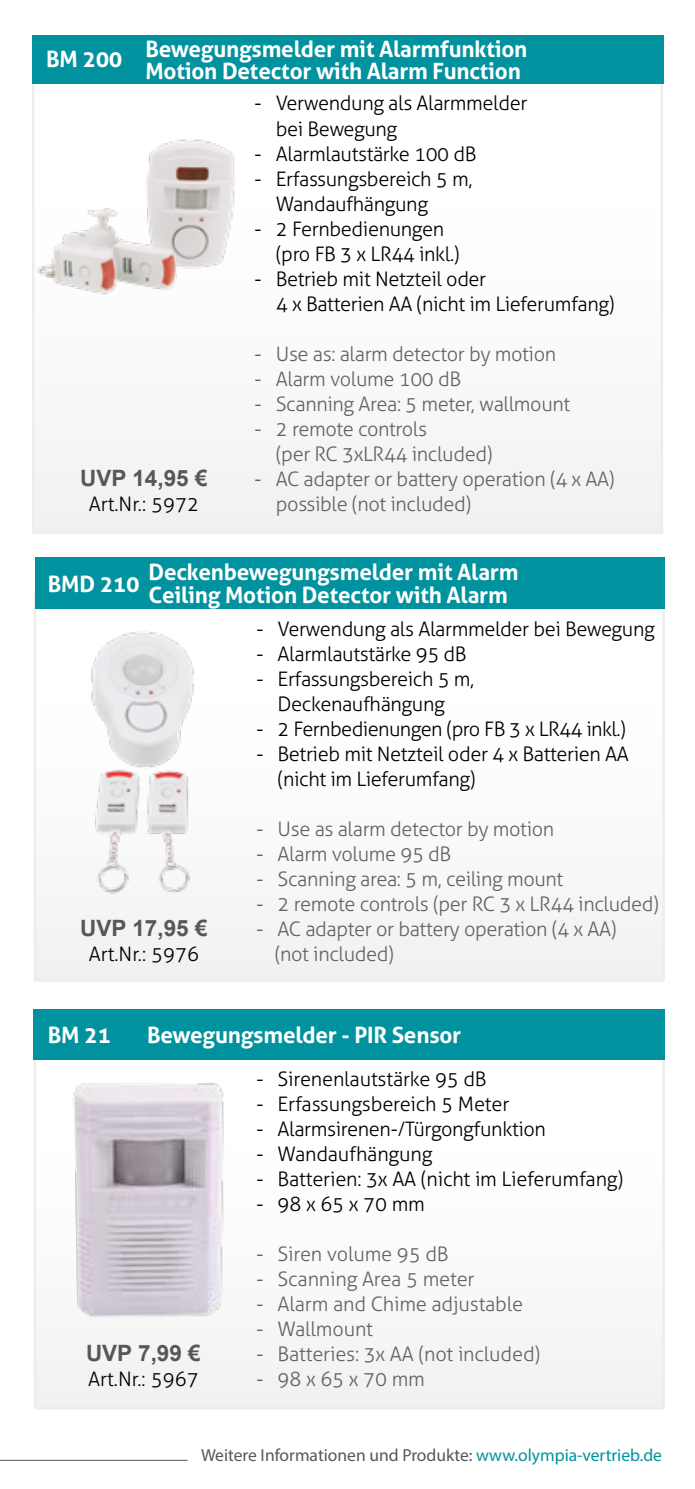
<style>
.page{position:relative;width:695px;height:1489px;background:#fff}
.page>*{position:absolute;margin:0;border:0;box-sizing:border-box;transform-origin:0 0}
.t1{font:700 22.5px/22.5px "Aller";letter-spacing:-.01em;color:#fff}
.t2{font:700 22.5px "Arial";color:#56575a}
.t3{font:300 20px/25px "Aller";letter-spacing:-.02em;color:#000}
.t4{font:300 20px/25px "Aller";letter-spacing:-.02em;color:#646363}
.t5{font:300 20px "Aller";color:#000}
.t6{font:17.5px "Myriad Pro";color:#56575a}
.s1{color:#00929e}
</style>
<div class="page">
<hr style="left:0;top:1459px;width:187px;height:1px;background:#56575a">
<div style="left:33px;top:79px;width:628px;height:453px;background:#fbfbfb"></div>
<div style="left:32px;top:36px;width:631px;height:48px;background:#00929e"></div>
<img style="left:37px;top:139px;width:199px;height:156px">
<div style="left:35px;top:593px;width:628px;height:387px;background:#fbfbfb"></div>
<div style="left:35px;top:558px;width:629px;height:51px;background:#00929e"></div>
<img style="left:91px;top:632px;width:103px;height:262px">
<div style="left:35px;top:1046px;width:628px;height:361px;background:#fbfbfb"></div>
<div style="left:34px;top:1009px;width:630px;height:50px;background:#00929e"></div>
<img style="left:73px;top:1083px;width:151px;height:234px">
<p class="t1" style="left:46px;top:48px;width:78px">BM 200</p>
<p class="t1" style="left:145px;top:37px;width:383px">Bewegungsmelder mit Alarmfunktion<br>Motion Detector with Alarm Function</p>
<p class="t2" style="left:80px;top:463px;width:129px">UVP 14,95 €</p>
<p class="t5" style="left:89px;top:491px;width:112px">Art.Nr.: 5972</p>
<p class="t3" style="left:276px;top:91px;width:253px;text-indent:-21px">- Verwendung als Alarmmelder bei Bewegung</p>
<p class="t3" style="left:254px;top:141px;width:223px">- Alarmlautstärke 100 dB</p>
<p class="t3" style="left:276px;top:166px;width:198px;text-indent:-21px">- Erfassungsbereich 5 m,<br>Wandaufhängung</p>
<p class="t3" style="left:276px;top:216px;width:185px;text-indent:-21px">- 2 Fernbedienungen (pro FB 3 x LR44 inkl.)</p>
<p class="t3" style="left:276px;top:266px;width:340px;text-indent:-21px">- Betrieb mit Netzteil oder<br>4 x Batterien AA (nicht im Lieferumfang)</p>
<p class="t4" style="left:254px;top:341px;width:303px">- Use as: alarm detector by motion</p>
<p class="t4" style="left:254px;top:366px;width:208px">- Alarm volume 100 dB</p>
<p class="t4" style="left:254px;top:391px;width:317px">- Scanning Area: 5 meter, wallmount</p>
<p class="t4" style="left:276px;top:416px;width:218px;text-indent:-21px">- 2 remote controls<br>(per RC 3xLR44 included)</p>
<p class="t4" style="left:276px;top:466px;width:340px;text-indent:-21px">- AC adapter or battery operation (4 x AA) possible (not included)</p>
<p class="t1" style="left:48px;top:573px;width:93px">BMD 210</p>
<p class="t1" style="left:148px;top:561px;width:371px">Deckenbewegungsmelder mit Alarm<br>Ceiling Motion Detector with Alarm</p>
<p class="t2" style="left:80px;top:913px;width:129px">UVP 17,95 €</p>
<p class="t5" style="left:89px;top:941px;width:112px">Art.Nr.: 5976</p>
<p class="t3" style="left:256px;top:616px;width:400px">- Verwendung als Alarmmelder bei Bewegung</p>
<p class="t3" style="left:256px;top:641px;width:212px">- Alarmlautstärke 95 dB</p>
<p class="t3" style="left:256px;top:666px;width:219px;text-align:center">- Erfassungsbereich 5 m,<br>Deckenaufhängung</p>
<p class="t3" style="left:256px;top:716px;width:371px">- 2 Fernbedienungen (pro FB 3 x LR44 inkl.)</p>
<p class="t3" style="left:277px;top:741px;width:352px;text-indent:-21px">- Betrieb mit Netzteil oder 4 x Batterien AA (nicht im Lieferumfang)</p>
<p class="t4" style="left:256px;top:816px;width:299px">- Use as alarm detector by motion</p>
<p class="t4" style="left:256px;top:841px;width:196px">- Alarm volume 95 dB</p>
<p class="t4" style="left:256px;top:866px;width:308px">- Scanning area: 5 m, ceiling mount</p>
<p class="t4" style="left:256px;top:891px;width:404px">- 2 remote controls (per RC 3 x LR44 included)</p>
<p class="t4" style="left:275px;top:916px;width:343px;text-indent:-18px">- AC adapter or battery operation (4 x AA) (not included)</p>
<p class="t1" style="left:48px;top:1023px;width:65px">BM 21</p>
<p class="t1" style="left:147px;top:1023px;width:316px">Bewegungsmelder - PIR Sensor</p>
<p class="t2" style="left:86px;top:1338px;width:116px">UVP 7,99 €</p>
<p class="t5" style="left:88px;top:1366px;width:112px">Art.Nr.: 5967</p>
<p class="t3" style="left:256px;top:1066px;width:232px">- Sirenenlautstärke 95 dB</p>
<p class="t3" style="left:256px;top:1091px;width:254px">- Erfassungsbereich 5 Meter</p>
<p class="t3" style="left:256px;top:1116px;width:291px">- Alarmsirenen-/Türgongfunktion</p>
<p class="t3" style="left:256px;top:1141px;width:177px">- Wandaufhängung</p>
<p class="t3" style="left:256px;top:1166px;width:368px">- Batterien: 3x AA (nicht im Lieferumfang)</p>
<p class="t3" style="left:256px;top:1191px;width:170px">- 98 x 65 x 70 mm</p>
<p class="t4" style="left:256px;top:1241px;width:194px">- Siren volume 95 dB</p>
<p class="t4" style="left:256px;top:1266px;width:220px">- Scanning Area 5 meter</p>
<p class="t4" style="left:256px;top:1291px;width:268px">- Alarm and Chime adjustable</p>
<p class="t4" style="left:256px;top:1316px;width:118px">- Wallmount</p>
<p class="t4" style="left:256px;top:1341px;width:285px">- Batteries: 3x AA (not included)</p>
<p class="t4" style="left:256px;top:1366px;width:170px">- 98 x 65 x 70 mm</p>
<p class="t6" style="left:201px;top:1444px;width:462px">Weitere Informationen und Produkte: <span class="s1">www.olympia-vertrieb.de</span></p>
</div>
